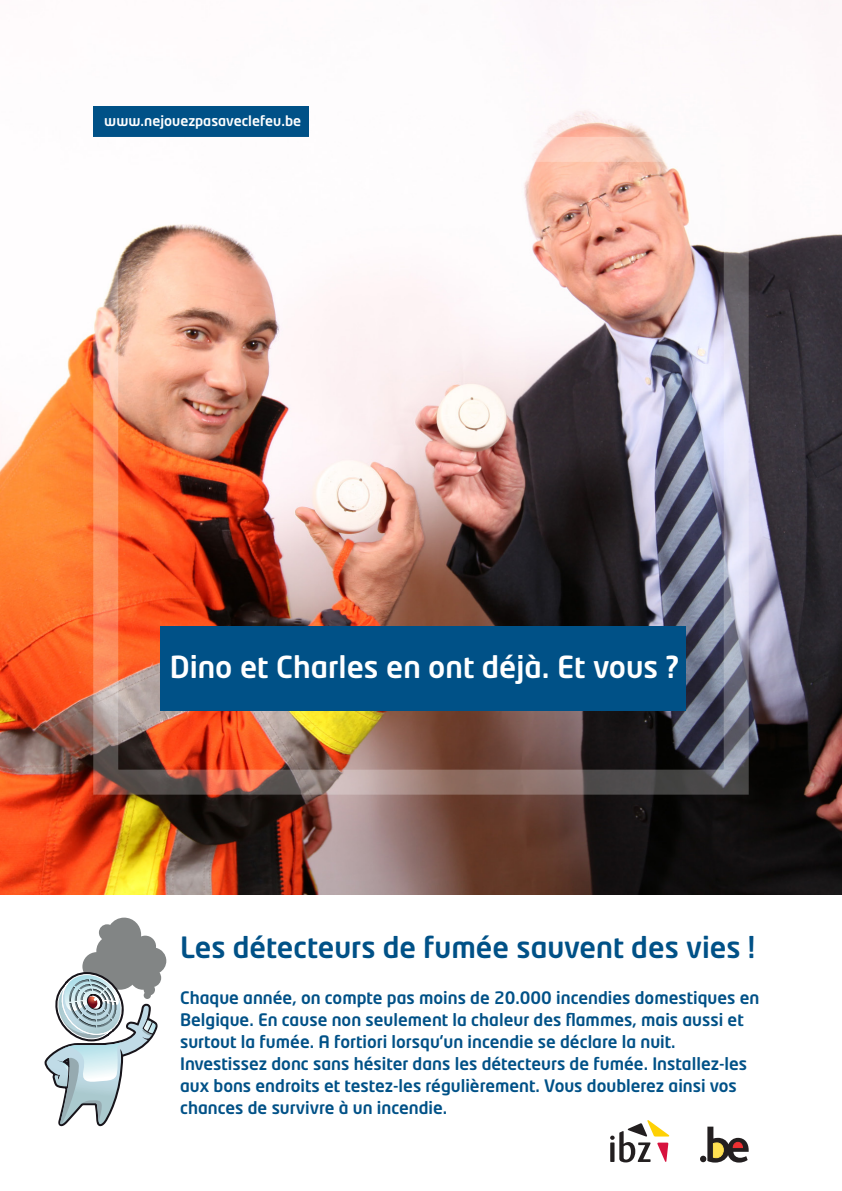
<style>
.page{position:relative;width:842px;height:1191px;background:#fff}
.page>*{position:absolute;margin:0;border:0;box-sizing:border-box;transform-origin:0 0}
.t1{font:500 30px "Neo Tech Std";color:#fff}
.t2{font:500 29px "Neo Tech Std";color:#005187}
.t3{font:500 17px/22px "Neo Tech Std";color:#005187}
.t4{font:500 14px "Neo Tech Std";color:#fff}
</style>
<div class="page">
<img style="left:0;top:0;width:842px;height:894px">
<div style="left:93px;top:107px;width:216px;height:30px;background:#005187"></div>
<svg style="left:44px;top:917px;width:122px;height:209px"></svg>
<div style="left:700px;top:1155px;width:6px;height:7px;background:#231f20;border-radius:50%"></div>
<svg style="left:707px;top:1126px;width:42px;height:36px"></svg>
<svg style="left:610px;top:1120px;width:59px;height:42px"></svg>
<div style="left:93px;top:137px;width:656px;height:657px;border:25px solid #fff"></div>
<div style="left:160px;top:626px;width:526px;height:84px;background:#005187"></div>
<p class="t4" style="left:104px;top:112px;width:198px">www.nejouezpasaveclefeu.be</p>
<p class="t1" style="left:170px;top:647px;width:511px">Dino et Charles en ont déjà. Et vous ?</p>
<p class="t2" style="left:180px;top:929px;width:577px">Les détecteurs de fumée sauvent des vies !</p>
<p class="t3" style="left:180px;top:986px;width:581px">Chaque année, on compte pas moins de 20.000 incendies domestiques en Belgique. En cause non seulement la chaleur des flammes, mais aussi et surtout la fumée. A fortiori lorsqu’un incendie se déclare la nuit.<br>Investissez donc sans hésiter dans les détecteurs de fumée. Installez-les aux bons endroits et testez-les régulièrement. Vous doublerez ainsi vos chances de survivre à un incendie.</p>
</div>
